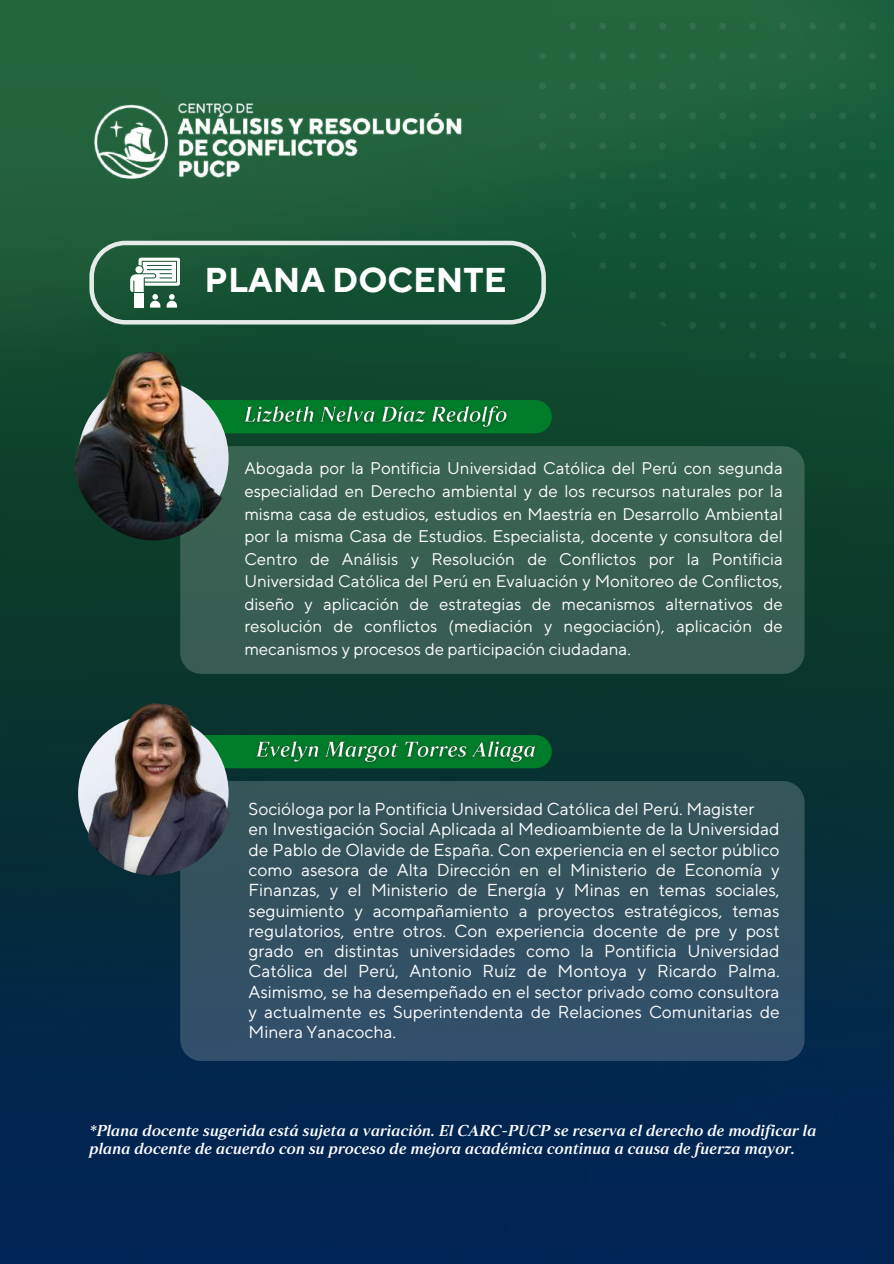
<style>
.page{position:relative;width:894px;height:1264px;background:#fff}
.page>*{position:absolute;margin:0;border:0;box-sizing:border-box;transform-origin:0 0}
.t1{font:700 34.35px "TT Norms Pro";color:#fff}
.t2{font:17.25px/20.2px "TT Norms Pro";color:#fff}
.t3{font:16.8px/22.5px "TT Norms Pro";color:#fff;text-align:justify}
.t4{font:15.75px/17.5px "Strato Pro Demi Bold It";color:#fffeff}
</style>
<div class="page">
<img style="left:0;top:0;width:893px;height:1263px">
<img style="left:89px;top:69px;width:378px;height:135px">
<svg style="left:180px;top:781px;width:624px;height:280px;background:#335262"></svg>
<svg style="left:226px;top:735px;width:325px;height:33px"></svg>
<img style="left:249px;top:735px;width:293px;height:33px">
<img style="left:71px;top:686px;width:165px;height:189px;border-radius:50%">
<svg style="left:89px;top:241px;width:450px;height:83px;background:#34694f"></svg>
<img style="left:539px;top:0;width:354px;height:359px">
<div style="left:180px;top:446px;width:624px;height:228px;background:#396052"></div>
<svg style="left:226px;top:400px;width:325px;height:33px"></svg>
<img style="left:71px;top:352px;width:165px;height:188px;border-radius:50%">
<img style="left:237px;top:400px;width:276px;height:33px">
<h1 class="t1" style="left:204px;top:259px;width:303px">PLANA DOCENTE</h1>
<p class="t3" style="left:244px;top:458px;width:539px">Abogada por la Pontificia Universidad Católica del Perú con segunda especialidad en Derecho ambiental y de los recursos naturales por la misma casa de estudios, estudios en Maestría en Desarrollo Ambiental por la misma Casa de Estudios. Especialista, docente y consultora del Centro de Análisis y Resolución de Conflictos por la Pontificia Universidad Católica del Perú en Evaluación y Monitoreo de Conflictos, diseño y aplicación de estrategias de mecanismos alternativos de resolución de conflictos (mediación y negociación), aplicación de mecanismos y procesos de participación ciudadana.</p>
<p class="t2" style="left:248px;top:799px;width:532px">Socióloga por la Pontificia Universidad Católica del Perú. Magister<br>en Investigación Social Aplicada al Medioambiente de la Universidad de Pablo de Olavide de España. Con experiencia en el sector público como asesora de Alta Dirección en el Ministerio de Economía y Finanzas, y el Ministerio de Energía y Minas en temas sociales, seguimiento y acompañamiento a proyectos estratégicos, temas regulatorios, entre otros. Con experiencia docente de pre y post grado en distintas universidades como la Pontificia Universidad Católica del Perú, Antonio Ruíz de Montoya y Ricardo Palma.<br>Asimismo, se ha desempeñado en el sector privado como consultora y actualmente es Superintendenta de Relaciones Comunitarias de Minera Yanacocha.</p>
<p class="t4" style="left:89px;top:1123px;width:728px">*Plana docente sugerida está sujeta a variación. El CARC-PUCP se reserva el derecho de modificar la plana docente de acuerdo con su proceso de mejora académica continua a causa de fuerza mayor.</p>
</div>
